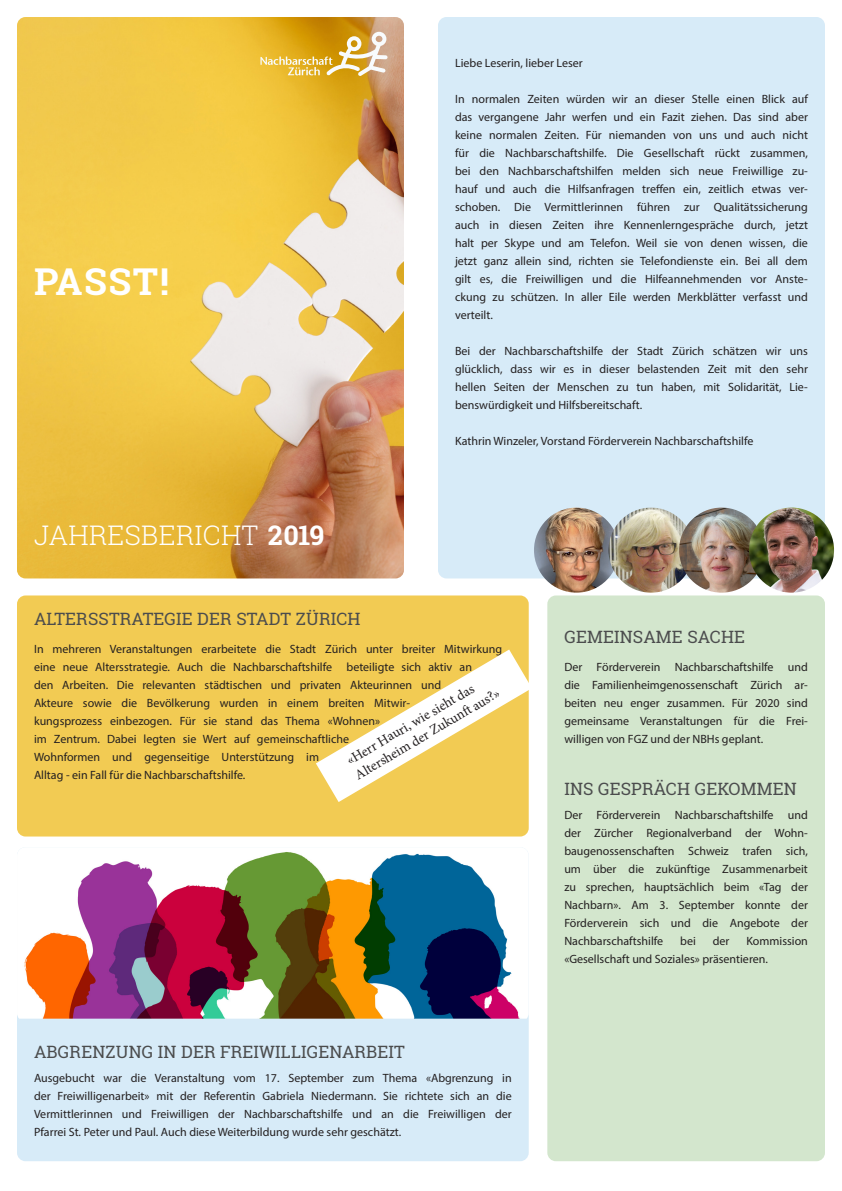
<style>
.page{position:relative;width:842px;height:1191px;background:#fff}
.page>*{position:absolute;margin:0;border:0;box-sizing:border-box;transform-origin:0 0}
.t1{font:700 37px "Roboto Slab";letter-spacing:.04em;color:#fff}
.t2{font:300 27px "Roboto Slab";letter-spacing:.01em;color:#fff}
.t3{font:17px "Roboto Slab";letter-spacing:.01em;color:#4b4c4d}
.t4{font:14px "Minion Pro";color:#231f20}
.t5{font:12px/18px "Myriad Pro";color:#231f20;text-align:justify}
.s1{font-weight:700}
</style>
<div class="page">
<div style="left:438px;top:17px;width:387px;height:561px;background:#d7ebf8;border-radius:9px"></div>
<img style="left:17px;top:17px;width:387px;height:561px">
<svg style="left:260px;top:32px;width:128px;height:44px"></svg>
<div style="left:17px;top:595px;width:512px;height:241px;background:#f2cb53;border-radius:9px"></div>
<div style="left:17px;top:847px;width:512px;height:314px;background:#d7ebf8;border-radius:9px"></div>
<div style="left:547px;top:595px;width:278px;height:566px;background:#d3e6cd;border-radius:9px"></div>
<img style="left:534px;top:507px;width:85px;height:85px;border-radius:43px">
<img style="left:608px;top:507px;width:85px;height:85px;border-radius:43px">
<img style="left:679px;top:507px;width:85px;height:85px;border-radius:43px">
<img style="left:749px;top:507px;width:85px;height:85px;border-radius:43px">
<img style="left:17px;top:847px;width:512px;height:171px">
<svg style="left:316px;top:649px;width:213px;height:153px"></svg>
<p class="t1" style="left:34px;top:256px;width:137px">PASST!</p>
<p class="t2" style="left:34px;top:517px;width:292px">JAHRESBERICHT <span class="s1">2019</span></p>
<p class="t5" style="left:455px;top:54px;width:129px">Liebe Leserin, lieber Leser</p>
<p class="t5" style="left:455px;top:90px;width:354px">In normalen Zeiten würden wir an dieser Stelle einen Blick auf das vergangene Jahr werfen und ein Fazit ziehen. Das sind aber keine normalen Zeiten. Für niemanden von uns und auch nicht für die Nachbarschaftshilfe. Die Gesellschaft rückt zusammen, bei den Nachbarschaftshilfen melden sich neue Freiwillige zu&shy;hauf und auch die Hilfsanfragen treffen ein, zeitlich etwas ver&shy;schoben. Die Vermittlerinnen führen zur Qualitätssicherung auch in diesen Zeiten ihre Kennenlerngespräche durch, jetzt halt per Skype und am Telefon. Weil sie von denen wissen, die jetzt ganz allein sind, richten sie Telefondienste ein. Bei all dem gilt es, die Freiwilligen und die Hilfeannehmenden vor Anste&shy;ckung zu schützen. In aller Eile werden Merkblätter verfasst und verteilt.</p>
<p class="t5" style="left:455px;top:342px;width:354px">Bei der Nachbarschaftshilfe der Stadt Zürich schätzen wir uns glücklich, dass wir es in dieser belastenden Zeit mit den sehr hellen Seiten der Menschen zu tun haben, mit Solidarität, Lie&shy;benswürdigkeit und Hilfsbereitschaft.</p>
<p class="t5" style="left:455px;top:432px;width:300px">Kathrin Winzeler, Vorstand Förderverein Nachbarschaftshilfe</p>
<p class="t3" style="left:34px;top:607px;width:328px">ALTERSSTRATEGIE DER STADT ZÜRICH</p>
<p class="t5" style="left:34px;top:640px;width:470px;text-align:left">In mehreren Veranstaltungen erarbeitete die Stadt Zürich unter breiter Mitwirkung eine neue Altersstrategie. Auch die Nachbarschaftshilfe beteiligte sich aktiv an<br>den Arbeiten. Die relevanten städtischen und privaten Akteurinnen und<br>Akteure sowie die Bevölkerung wurden in einem breiten Mitwir-<br>kungsprozess einbezogen. Für sie stand das Thema «Wohnen»<br>im Zentrum. Dabei legten sie Wert auf gemeinschaftliche<br>Wohnformen und gegenseitige Unterstützung im<br>Alltag - ein Fall für die Nachbarschaftshilfe.</p>
<p class="t4" style="left:343px;top:752px;width:147px;rotate:-30deg">«Herr Hauri, wie sieht das</p>
<p class="t4" style="left:351px;top:767px;width:167px;rotate:-30deg">Altersheim der Zukunft aus?»</p>
<p class="t3" style="left:34px;top:1040px;width:372px">ABGRENZUNG IN DER FREIWILLIGENARBEIT</p>
<p class="t5" style="left:34px;top:1069px;width:479px">Ausgebucht war die Veranstaltung vom 17. September zum Thema «Abgrenzung in der Freiwilligenarbeit» mit der Referentin Gabriela Niedermann. Sie richtete sich an die Vermittlerinnen und Freiwilligen der Nachbarschaftshilfe und an die Freiwilligen der Pfarrei St. Peter und Paul. Auch diese Weiterbildung wurde sehr geschätzt.</p>
<p class="t3" style="left:564px;top:625px;width:182px">GEMEINSAME SACHE</p>
<p class="t5" style="left:564px;top:658px;width:245px">Der Förderverein Nachbarschaftshilfe und die Familienheimgenossenschaft Zürich ar&shy;beiten neu enger zusammen. Für 2020 sind gemeinsame Veranstaltungen für die Frei&shy;willigen von FGZ und der NBHs geplant.</p>
<p class="t3" style="left:564px;top:777px;width:234px">INS GESPRÄCH GEKOMMEN</p>
<p class="t5" style="left:564px;top:806px;width:245px">Der Förderverein Nachbarschaftshilfe und der Zürcher Regionalverband der Wohn&shy;baugenossenschaften Schweiz trafen sich, um über die zukünftige Zusammenarbeit zu sprechen, hauptsächlich beim «Tag der Nachbarn». Am 3. September konnte der Förderverein sich und die Angebote der Nachbarschaftshilfe</p>
<p class="t5" style="left:680px;top:932px;width:17px">bei</p>
<p class="t5" style="left:713px;top:932px;width:18px">der</p>
<p class="t5" style="left:564px;top:932px;width:245px;text-indent:182px">Kommission «Gesellschaft und Soziales» präsentieren.</p>
</div>
